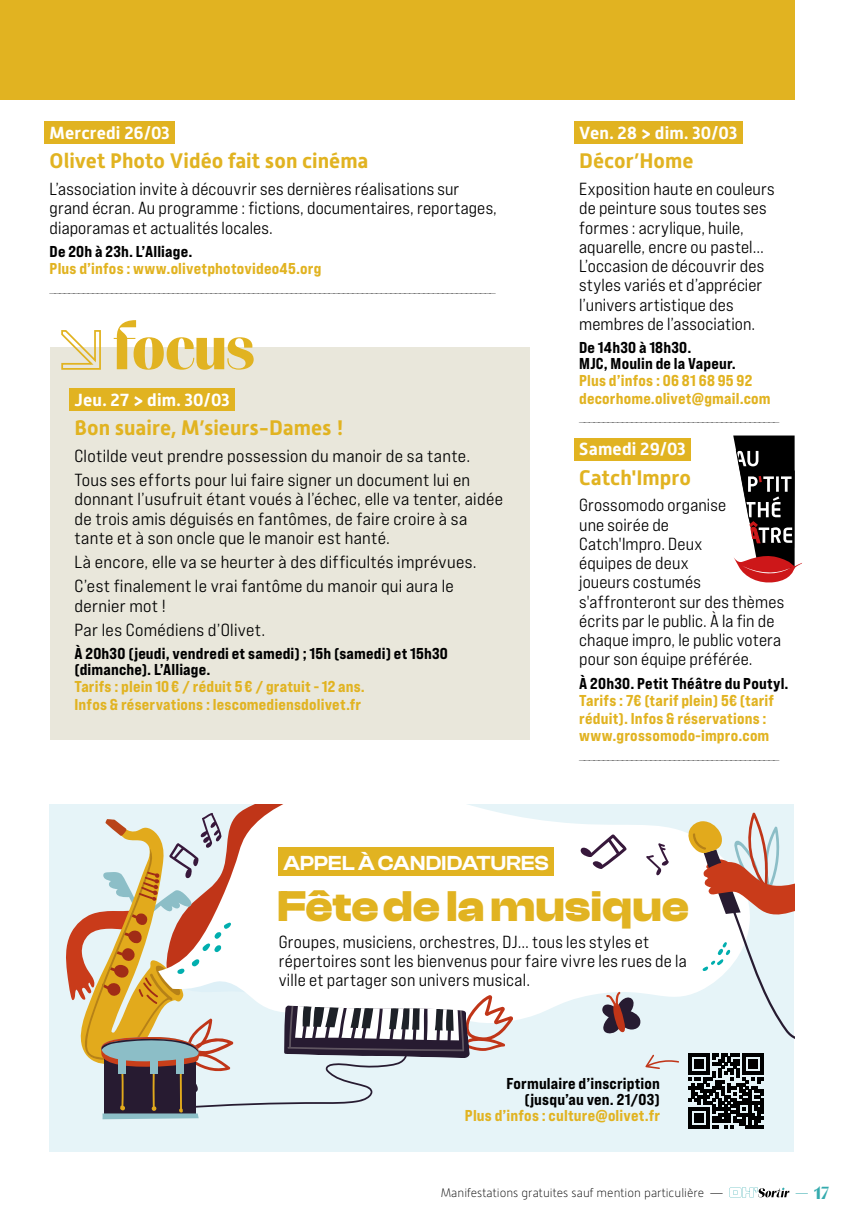
<style>
.page{position:relative;width:844px;height:1216px;background:#fff}
.page>*{position:absolute;margin:0;border:0;box-sizing:border-box;transform-origin:0 0}
.t1{font:700 44.45px "Clash Display Variable";letter-spacing:.005em;color:#e1b321}
.Titre{font:700 21px "Alwyn New";color:#e1b321}
.t2{font:700 21px "Clash Display Variable";letter-spacing:.01em;color:#fff}
.Texte{font:17.5px/19.2px "Bebas Neue Pro Exp Md";letter-spacing:.015em;color:#000}
.Date{font:700 17.5px "Alwyn New";letter-spacing:.01em;color:#fff}
.t3{font:900 17.5px "PF Marlet Display";color:#35abae}
.Infos___Réservations{font:15.75px/17.5px "Bebas Neue Pro Exp Eb";letter-spacing:.01em;color:#e1b321}
.Horaires___Lieux{font:15.75px/15.8px "Bebas Neue Pro Exp Eb";letter-spacing:.01em;color:#000}
.t4{font:15.75px "Bebas Neue Pro Exp Lt";color:#000}
.t5{font:100 12.25px "Alwyn New";color:#000}
.s1{color:#e1b321}
.s2{font-family:"Alwyn New";font-weight:100;font-size:12.25px}
</style>
<div class="page">
<div style="left:50px;top:804px;width:744px;height:347px;background:#e6f4f8"></div>
<svg style="left:513px;top:816px;width:174px;height:205px;background:#fbfdfd"></svg>
<svg style="left:601px;top:991px;width:40px;height:43px"></svg>
<svg style="left:580px;top:834px;width:46px;height:35px;background:#cec6cf"></svg>
<svg style="left:645px;top:843px;width:24px;height:33px"></svg>
<svg style="left:66px;top:804px;width:447px;height:315px"></svg>
<svg style="left:645px;top:1054px;width:34px;height:15px"></svg>
<div style="left:278px;top:847px;width:276px;height:28px;background:#e1b321"></div>
<svg style="left:687px;top:812px;width:107px;height:316px"></svg>
<div style="left:0;top:0;width:794px;height:99px;background:#e1b321"></div>
<div style="left:45px;top:122px;width:130px;height:22px;background:#e1b321"></div>
<div style="left:50px;top:347px;width:479px;height:393px;background:#e9e7db"></div>
<div style="left:69px;top:388px;width:166px;height:23px;background:#e1b321"></div>
<svg style="left:61px;top:330px;width:40px;height:40px"></svg>
<svg style="left:114px;top:320px;width:139px;height:50px"></svg>
<div style="left:574px;top:122px;width:168px;height:22px;background:#e1b321"></div>
<div style="left:574px;top:438px;width:116px;height:22px;background:#e1b321"></div>
<svg style="left:733px;top:435px;width:69px;height:148px"></svg>
<svg style="left:729px;top:1187px;width:60px;height:10px"></svg>
<p class="Date" style="left:50px;top:123px;width:122px">Mercredi 26/03</p>
<p class="Titre" style="left:50px;top:149px;width:320px">Olivet Photo Vidéo fait son cinéma</p>
<p class="Texte" style="left:50px;top:179px;width:448px">L’association invite à découvrir ses dernières réalisations sur grand écran. Au programme : fictions, documentaires, reportages, diaporamas et actualités locales.</p>
<p class="Horaires___Lieux" style="left:50px;top:243px;width:144px">De 20h à 23h. L’Alliage.</p>
<p class="Infos___Réservations" style="left:50px;top:260px;width:273px">Plus d’infos : www.olivetphotovideo45.org</p>
<p class="Date" style="left:74px;top:390px;width:157px">Jeu. 27 &gt; dim. 30/03</p>
<p class="Titre" style="left:74px;top:416px;width:271px">Bon suaire, M’sieurs-Dames !</p>
<p class="Texte" style="left:74px;top:446px;width:397px">Clotilde veut prendre possession du manoir de sa tante.</p>
<p class="Texte" style="left:74px;top:470px;width:430px">Tous ses efforts pour lui faire signer un document lui en donnant l’usufruit étant voués à l’échec, elle va tenter, aidée de trois amis déguisés en fantômes, de faire croire à sa tante et à son oncle que le manoir est hanté.</p>
<p class="Texte" style="left:74px;top:552px;width:403px">Là encore, elle va se heurter à des difficultés imprévues.</p>
<p class="Texte" style="left:74px;top:576px;width:381px">C’est finalement le vrai fantôme du manoir qui aura le dernier mot !</p>
<p class="Texte" style="left:74px;top:619px;width:192px">Par les Comédiens d’Olivet.</p>
<p class="Horaires___Lieux" style="left:74px;top:645px;width:375px">À 20h30 (jeudi, vendredi et samedi) ; 15h (samedi) et 15h30 (dimanche). L’Alliage.</p>
<p class="Infos___Réservations" style="left:74px;top:677px;width:292px">Tarifs : plein 10€ / réduit 5€ / gratuit - 12 ans.<br>Infos &amp; réservations : lescomediensdolivet.fr</p>
<p class="Date" style="left:579px;top:123px;width:160px">Ven. 28 &gt; dim. 30/03</p>
<p class="Titre" style="left:579px;top:149px;width:116px">Décor’Home</p>
<p class="Texte" style="left:579px;top:179px;width:197px">Exposition haute en couleurs de peinture sous toutes ses formes : acrylique, huile, aquarelle, encre ou pastel…<br>L’occasion de découvrir des styles variés et d’apprécier l’univers artistique des membres de l’association.</p>
<p class="Horaires___Lieux" style="left:579px;top:339px;width:158px">De 14h30 à 18h30.<br>MJC, Moulin de la Vapeur.</p>
<p class="Infos___Réservations" style="left:579px;top:372px;width:193px">Plus d’infos : 06 81 68 95 92 decorhome.olivet@gmail.com</p>
<p class="t4" style="left:579px;top:406px;width:202px">__________________________________________</p>
<p class="Date" style="left:579px;top:439px;width:108px">Samedi 29/03</p>
<p class="Titre" style="left:579px;top:465px;width:113px">Catch'Impro</p>
<p class="Texte" style="left:579px;top:495px;width:206px">Grossomodo organise<br>une soirée de<br>Catch'Impro. Deux<br>équipes de deux<br>joueurs costumés s'affronteront sur des thèmes écrits par le public. À la fin de chaque impro, le public votera pour son équipe préférée.</p>
<p class="Horaires___Lieux" style="left:579px;top:675px;width:211px">À 20h30. Petit Théâtre du Poutyl.</p>
<p class="Infos___Réservations" style="left:579px;top:691px;width:196px">Tarifs : 7€ (tarif plein) 5€ (tarif réduit). Infos &amp; réservations : www.grossomodo-impro.com</p>
<p class="t2" style="left:283px;top:850px;width:267px">APPEL À CANDIDATURES</p>
<p class="t1" style="left:277px;top:881px;width:413px">Fêtede la musique</p>
<p class="Texte" style="left:278px;top:931px;width:409px">Groupes, musiciens, orchestres, DJ… tous les styles et répertoires sont les bienvenus pour faire vivre les rues de la ville et partager son univers musical.</p>
<p class="Horaires___Lieux" style="left:465px;top:1075px;width:196px;text-align:right">Formulaire d’inscription (jusqu’au ven. 21/03)<br><span class="s1">Plus d’infos : culture@olivet.fr</span></p>
<p class="t5" style="left:440px;top:1186px;width:283px">Manifestations gratuites sauf mention particulière —</p>
<p class="t3" style="left:795px;top:1181px;width:35px"><span class="s2">—</span> 17</p>
</div>
